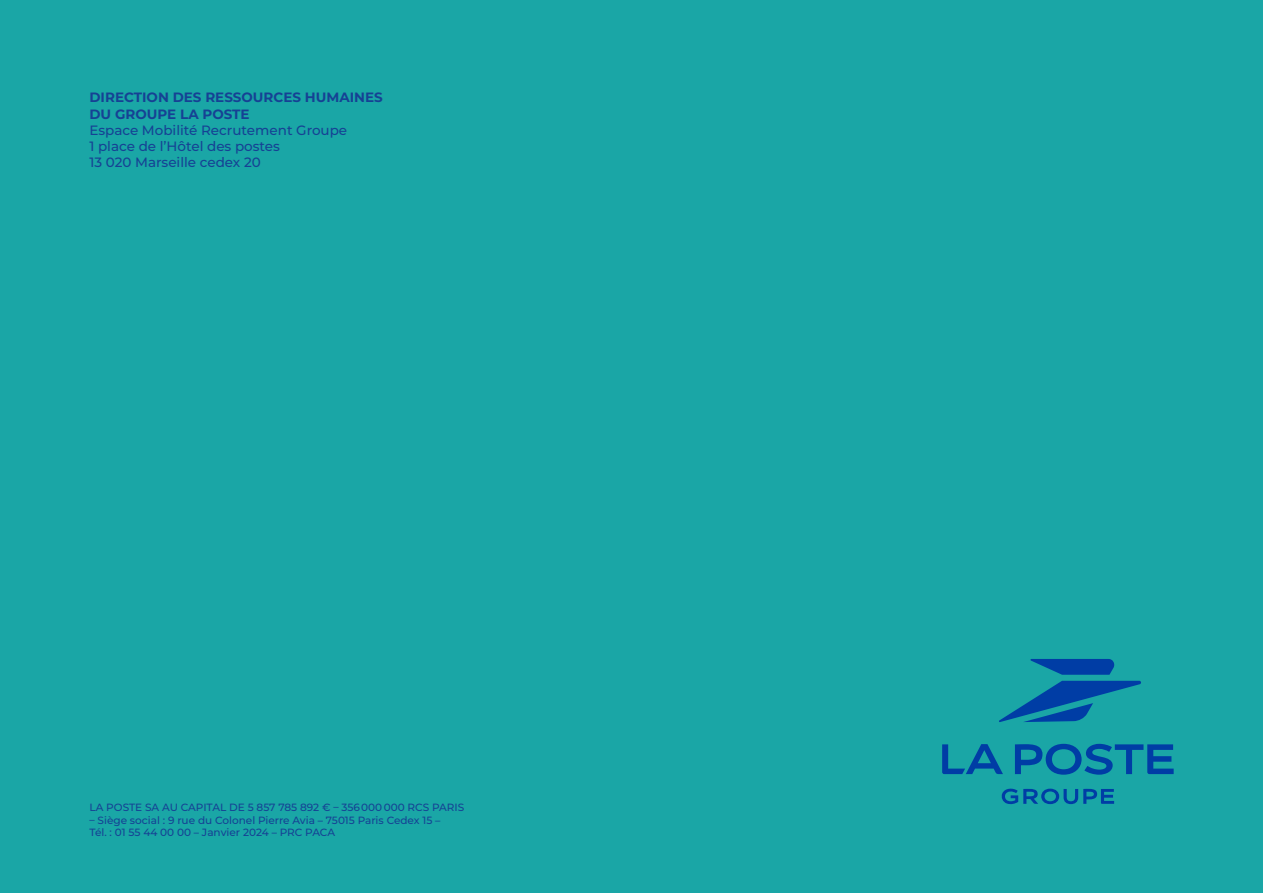
<style>
.page{position:relative;width:1263px;height:893px;background:#1aa6a6}
.page>*{position:absolute;margin:0;border:0;box-sizing:border-box;transform-origin:0 0}
.t1{font:500 13.5px/16.2px "Montserrat";color:#164194}
.t2{font:700 13.5px/16.2px "Montserrat";color:#164194}
.t3{font:500 10.5px/12.6px "Montserrat";color:#164194}
</style>
<div class="page">
<svg style="left:1030px;top:659px;width:85px;height:16px"></svg>
<svg style="left:999px;top:681px;width:142px;height:41px"></svg>
<svg style="left:1015px;top:744px;width:159px;height:31px"></svg>
<svg style="left:942px;top:744px;width:61px;height:30px"></svg>
<svg style="left:1001px;top:788px;width:113px;height:17px"></svg>
<p class="t2" style="left:89px;top:89px;width:295px">DIRECTION DES RESSOURCES HUMAINES<br>DU GROUPE LA POSTE</p>
<p class="t1" style="left:89px;top:121px;width:259px">Espace Mobilité Recrutement Groupe<br>1 place de l’Hôtel des postes<br>13 020 Marseille cedex 20</p>
<p class="t3" style="left:89px;top:801px;width:376px">LA POSTE SA AU CAPITAL DE 5 857 785 892 € – 356 000 000 RCS PARIS</p>
<p class="t3" style="left:89px;top:813px;width:352px">– Siège social : 9 rue du Colonel Pierre Avia – 75015 Paris Cedex 15 –<br>Tél. : 01 55 44 00 00 – Janvier 2024 – PRC PACA</p>
</div>
